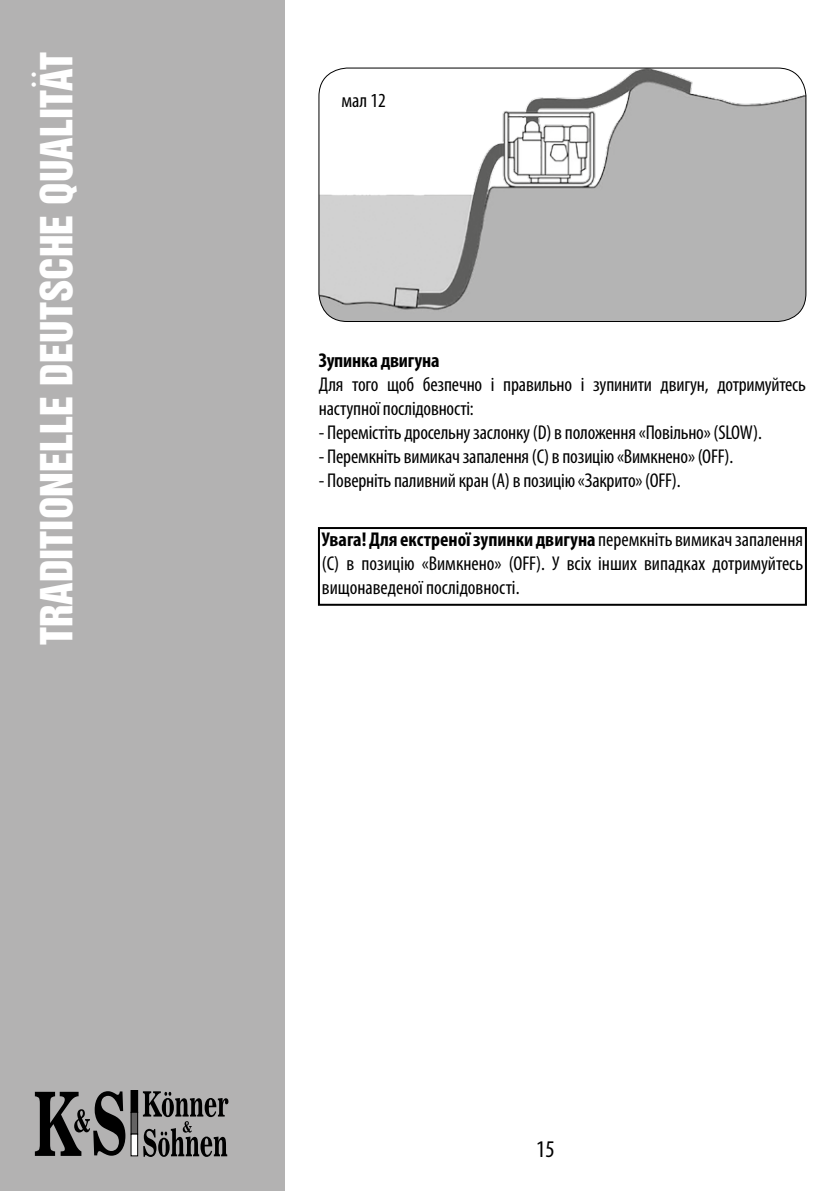
<style>
.page{position:relative;width:840px;height:1191px;background:#fff}
.page>*{position:absolute;margin:0;border:0;box-sizing:border-box;transform-origin:0 0}
.t1{font:45px "Bastion Kontrast Alt C";color:#fff}
.t2{font:24.6px "Bastion Kontrast Alt C";color:#fff}
.t3{font:condensed 24px "Myriad Pro";color:#000}
.t4{font:condensed 20px/24px "Myriad Pro";letter-spacing:-.01em;color:#000}
.t5{font:700 condensed 20px "Myriad Pro";letter-spacing:-.01em;color:#000}
.s1{font-weight:700}
</style>
<div class="page">
<div style="left:0;top:0;width:285px;height:1191px;background:#b3b2b2"></div>
<div style="left:318px;top:527px;width:488px;height:79px;border:2px solid #000"></div>
<svg style="left:35px;top:1091px;width:90px;height:64px"></svg>
<svg style="left:143px;top:1091px;width:85px;height:66px"></svg>
<div style="left:131px;top:1090px;width:7px;height:22px;background:#000"></div>
<div style="left:131px;top:1112px;width:7px;height:22px;background:#646363"></div>
<div style="left:131px;top:1112px;width:7px;height:22px;border:1px solid #000"></div>
<div style="left:131px;top:1134px;width:7px;height:21px;background:#fff"></div>
<div style="left:131px;top:1133px;width:7px;height:23px;border:1px solid #000"></div>
<img style="left:319px;top:68px;width:486px;height:253px">
<div style="left:318px;top:68px;width:488px;height:254px;border:1px solid #000;border-radius:28px"></div>
<h1 class="t1" style="left:34px;top:645px;width:594px;rotate:-90deg">TRADITIONELLE DEUTSCHE QUALITAT</h1>
<p class="t2" style="left:19px;top:88px;width:18px;rotate:-90deg">· ·</p>
<p class="t4" style="left:341px;top:88px;width:46px">мал 12</p>
<p class="t5" style="left:319px;top:347px;width:122px">Зупинка двигуна</p>
<p class="t4" style="left:319px;top:372px;width:488px">Для того щоб безпечно і правильно і зупинити двигун, дотримуйтесь наступної послідовності:</p>
<p class="t4" style="left:319px;top:420px;width:444px">- Перемістіть дросельну заслонку (D) в положення «Повільно» (SLOW).</p>
<p class="t4" style="left:319px;top:444px;width:415px">- Перемкніть вимикач запалення (С) в позицію «Вимкнено» (OFF).</p>
<p class="t4" style="left:319px;top:468px;width:363px">- Поверніть паливний кран (А) в позицію «Закрито» (OFF).</p>
<p class="t4" style="left:321px;top:527px;width:482px;text-align:justify"><span class="s1">Увага! Для екстреної зупинки двигуна</span> перемкніть вимикач запалення (С) в позицію «Вимкнено» (OFF). У всіх інших випадках дотримуйтесь вищонаведеної послідовності.</p>
<p class="t3" style="left:536px;top:1134px;width:20px">15</p>
</div>
